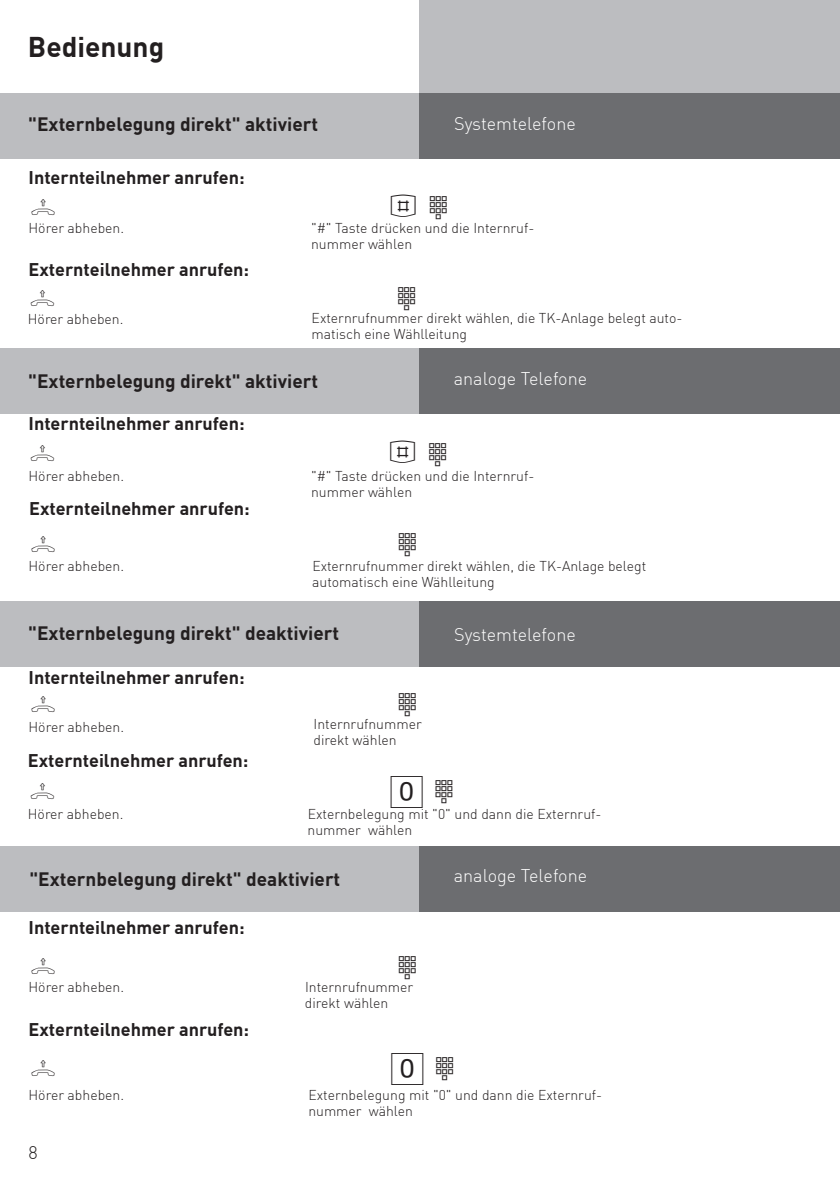
<style>
.page{position:relative;width:840px;height:1191px;background:#fff}
.page>*{position:absolute;margin:0;border:0;box-sizing:border-box;transform-origin:0 0}
.t1{font:32px "Bo S23";color:#231f20}
.t2{font:32px "AC14 ph";color:#231f20}
.t3{font:32px "ST30";color:#231f20}
.t4{font:700 28px "DIN Offc";color:#231f20}
.t5{font:700 19px "DIN Offc";color:#231f20}
.t6{font:700 18px "DIN Offc";color:#231f20}
.t7{font:300 18px "DIN Offc";color:#fff}
.t8{font:300 18px "DIN Offc";color:#231f20}
.t9{font:300 14px/16px "DIN Offc";color:#231f20}
</style>
<div class="page">
<div style="left:420px;top:0;width:419px;height:94px;background:#bcbdc0"></div>
<div style="left:0;top:94px;width:420px;height:65px;background:#bcbdc0"></div>
<div style="left:420px;top:94px;width:419px;height:65px;background:#6c6d70"></div>
<div style="left:0;top:601px;width:420px;height:65px;background:#bcbdc0"></div>
<div style="left:419px;top:601px;width:420px;height:65px;background:#6c6d70"></div>
<div style="left:0;top:349px;width:420px;height:65px;background:#bcbdc0"></div>
<div style="left:419px;top:349px;width:420px;height:65px;background:#6c6d70"></div>
<div style="left:0;top:846px;width:420px;height:65px;background:#bcbdc0"></div>
<div style="left:419px;top:846px;width:420px;height:65px;background:#6c6d70"></div>
<h2 class="t4" style="left:28px;top:28px;width:138px">Bedienung</h2>
<h3 class="t5" style="left:28px;top:111px;width:291px">"Externbelegung direkt" aktiviert</h3>
<p class="t7" style="left:454px;top:112px;width:123px">Systemtelefone</p>
<p class="t6" style="left:28px;top:165px;width:217px">Internteilnehmer anrufen:</p>
<p class="t9" style="left:28px;top:220px;width:97px">Hörer abheben.</p>
<p class="t9" style="left:311px;top:219px;width:224px">"#" Taste drücken und die Internruf&shy;nummer wählen</p>
<h1 class="t1" style="left:28px;top:280px;width:32px">+</h1>
<h1 class="t2" style="left:388px;top:269px;width:39px">Z</h1>
<h1 class="t1" style="left:29px;top:189px;width:32px">+</h1>
<h1 class="t3" style="left:388px;top:192px;width:70px">#<sup>Z</sup></h1>
<p class="t6" style="left:28px;top:257px;width:222px">Externteilnehmer anrufen:</p>
<p class="t9" style="left:28px;top:310px;width:97px">Hörer abheben.</p>
<p class="t9" style="left:311px;top:310px;width:372px">Externrufnummer direkt wählen, die TK-Anlage belegt auto&shy;matisch eine Wählleitung</p>
<h3 class="t5" style="left:28px;top:369px;width:291px">"Externbelegung direkt" aktiviert</h3>
<p class="t7" style="left:453px;top:368px;width:135px">analoge Telefone</p>
<p class="t6" style="left:28px;top:412px;width:217px">Internteilnehmer anrufen:</p>
<h1 class="t1" style="left:28px;top:435px;width:32px">+</h1>
<h1 class="t3" style="left:388px;top:438px;width:70px">#<sup>Z</sup></h1>
<p class="t9" style="left:28px;top:468px;width:97px">Hörer abheben.</p>
<p class="t9" style="left:311px;top:468px;width:224px">"#" Taste drücken und die Internruf&shy;nummer wählen</p>
<p class="t6" style="left:29px;top:496px;width:222px">Externteilnehmer anrufen:</p>
<h1 class="t1" style="left:28px;top:526px;width:32px">+</h1>
<h1 class="t2" style="left:388px;top:515px;width:39px">Z</h1>
<p class="t9" style="left:28px;top:558px;width:97px">Hörer abheben.</p>
<p class="t9" style="left:312px;top:558px;width:335px">Externrufnummer direkt wählen, die TK-Anlage belegt automatisch eine Wählleitung</p>
<h3 class="t5" style="left:28px;top:620px;width:312px">"Externbelegung direkt" deaktiviert</h3>
<p class="t7" style="left:454px;top:623px;width:123px">Systemtelefone</p>
<p class="t6" style="left:28px;top:665px;width:217px">Internteilnehmer anrufen:</p>
<p class="t9" style="left:28px;top:718px;width:97px">Hörer abheben.</p>
<p class="t9" style="left:313px;top:715px;width:110px">Internrufnummer direkt wählen</p>
<h1 class="t1" style="left:28px;top:772px;width:32px">+</h1>
<h1 class="t2" style="left:388px;top:762px;width:76px">0Z</h1>
<h1 class="t1" style="left:28px;top:686px;width:32px">+</h1>
<h1 class="t2" style="left:388px;top:675px;width:39px">Z</h1>
<p class="t6" style="left:28px;top:748px;width:222px">Externteilnehmer anrufen:</p>
<p class="t9" style="left:28px;top:806px;width:97px">Hörer abheben.</p>
<p class="t9" style="left:307px;top:806px;width:295px">Externbelegung mit "0" und dann die Externruf&shy;nummer wählen</p>
<h3 class="t5" style="left:29px;top:866px;width:312px">"Externbelegung direkt" deaktiviert</h3>
<p class="t6" style="left:28px;top:916px;width:217px">Internteilnehmer anrufen:</p>
<h1 class="t1" style="left:29px;top:948px;width:32px">+</h1>
<h1 class="t2" style="left:388px;top:938px;width:39px">Z</h1>
<p class="t9" style="left:28px;top:979px;width:97px">Hörer abheben.</p>
<p class="t9" style="left:305px;top:979px;width:110px">Internrufnummer direkt wählen</p>
<p class="t6" style="left:28px;top:1018px;width:222px">Externteilnehmer anrufen:</p>
<p class="t7" style="left:453px;top:864px;width:135px">analoge Telefone</p>
<h1 class="t1" style="left:29px;top:1050px;width:32px">+</h1>
<h1 class="t2" style="left:388px;top:1039px;width:76px">0Z</h1>
<p class="t9" style="left:28px;top:1086px;width:97px">Hörer abheben.</p>
<p class="t9" style="left:308px;top:1086px;width:295px">Externbelegung mit "0" und dann die Externruf&shy;nummer wählen</p>
<p class="t8" style="left:28px;top:1141px;width:11px">8</p>
</div>
